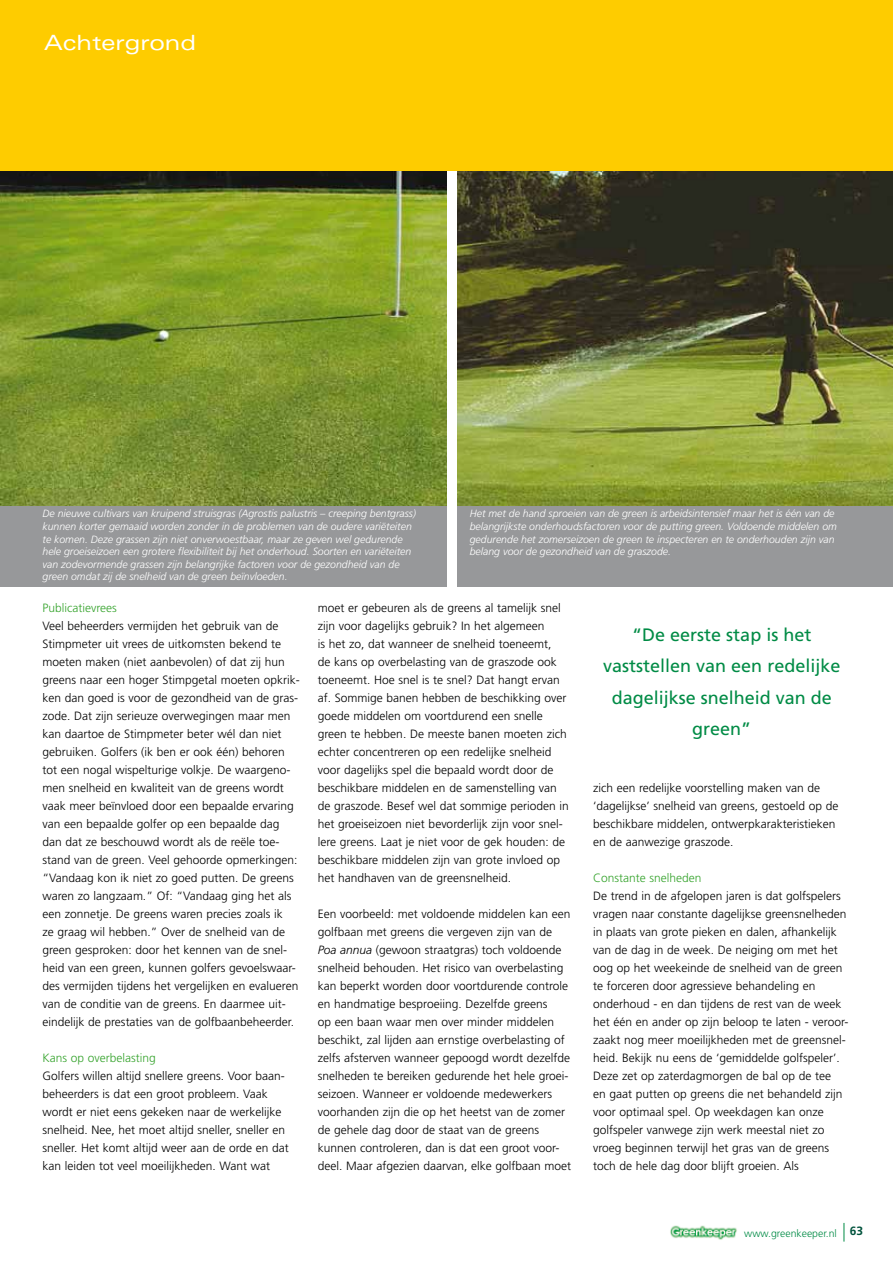
<style>
.page{position:relative;width:893px;height:1263px;background:#fff}
.page>*{position:absolute;margin:0;border:0;box-sizing:border-box;transform-origin:0 0}
.t1{font:expanded 21px "Univers";color:#fff}
.t2{font:18px/31.5px "Frutiger";color:#008b45;text-align:center}
.t3{font:300 12px/18px "Frutiger";color:#000}
.t4{font:300 12px "Frutiger";color:#35a32c}
.t5{font:italic 300 10.5px/12.6px "Frutiger";color:#fff}
.t6{font:300 10.5px "Frutiger";color:#008b45}
.s1{font-style:italic}
.s2{font-weight:700;font-size:12px;color:#00523c}
</style>
<div class="page">
<svg style="left:844px;top:1223px;width:1px;height:18px"></svg>
<img style="left:670px;top:1225px;width:67px;height:15px">
<img style="left:0;top:170px;width:446px;height:336px">
<img style="left:457px;top:170px;width:436px;height:336px">
<div style="left:0;top:0;width:893px;height:170px;background:#fecc00"></div>
<div style="left:0;top:506px;width:446px;height:81px;background:#97989a"></div>
<div style="left:457px;top:506px;width:436px;height:81px;background:#97989a"></div>
<h1 class="t1" style="left:44px;top:30px;width:154px">Achtergrond</h1>
<p class="t5" style="left:43px;top:507px;width:375px">De nieuwe cultivars van kruipend struisgras (Agrostis palustris – creeping bentgrass) kunnen korter gemaaid worden zonder in de problemen van de oudere variëteiten te komen. Deze grassen zijn niet onverwoestbaar, maar ze geven wel gedurende hele groeiseizoen een grotere flexibiliteit bij het onderhoud. Soorten en variëteiten van zodevormende grassen zijn belangrijke factoren voor de gezondheid van de green omdat zij de snelheid van de green beïnvloeden.</p>
<p class="t5" style="left:470px;top:507px;width:369px">Het met de hand sproeien van de green is arbeidsintensief maar het is één van de belangrijkste onderhoudsfactoren voor de putting green. Voldoende middelen om gedurende het zomerseizoen de green te inspecteren en te onderhouden zijn van belang voor de gezondheid van de graszode.</p>
<p class="t4" style="left:43px;top:601px;width:76px">Publicatievrees</p>
<p class="t3" style="left:43px;top:617px;width:259px">Veel beheerders vermijden het gebruik van de Stimpmeter uit vrees de uitkomsten bekend te moeten maken (niet aanbevolen) of dat zij hun greens naar een hoger Stimpgetal moeten opkrik&shy;ken dan goed is voor de gezondheid van de gras&shy;zode. Dat zijn serieuze overwegingen maar men kan daartoe de Stimpmeter beter wél dan niet gebruiken. Golfers (ik ben er ook één) behoren tot een nogal wispelturige volkje. De waargeno&shy;men snelheid en kwaliteit van de greens wordt vaak meer beïnvloed door een bepaalde ervaring van een bepaalde golfer op een bepaalde dag dan dat ze beschouwd wordt als de reële toe&shy;stand van de green. Veel gehoorde opmerkingen: “Vandaag kon ik niet zo goed putten. De greens waren zo langzaam.” Of: “Vandaag ging het als een zonnetje. De greens waren precies zoals ik<br>ze graag wil hebben.” Over de snelheid van de green gesproken: door het kennen van de snel&shy;heid van een green, kunnen golfers gevoelswaar&shy;des vermijden tijdens het vergelijken en evalueren van de conditie van de greens. En daarmee uit&shy;eindelijk de prestaties van de golfbaanbeheerder.</p>
<p class="t4" style="left:43px;top:1051px;width:115px">Kans op overbelasting</p>
<p class="t3" style="left:43px;top:1067px;width:248px">Golfers willen altijd snellere greens. Voor baan&shy;beheerders is dat een groot probleem. Vaak wordt er niet eens gekeken naar de werkelijke snelheid. Nee, het moet altijd sneller, sneller en sneller. Het komt altijd weer aan de orde en dat kan leiden tot veel moeilijkheden. Want wat</p>
<p class="t3" style="left:318px;top:599px;width:253px">moet er gebeuren als de greens al tamelijk snel zijn voor dagelijks gebruik? In het algemeen<br>is het zo, dat wanneer de snelheid toeneemt,<br>de kans op overbelasting van de graszode ook toeneemt. Hoe snel is te snel? Dat hangt ervan af. Sommige banen hebben de beschikking over goede middelen om voortdurend een snelle green te hebben. De meeste banen moeten zich echter concentreren op een redelijke snelheid voor dagelijks spel die bepaald wordt door de beschikbare middelen en de samenstelling van de graszode. Besef wel dat sommige perioden in het groeiseizoen niet bevorderlijk zijn voor snel&shy;lere greens. Laat je niet voor de gek houden: de beschikbare middelen zijn van grote invloed op het handhaven van de greensnelheid.</p>
<p class="t3" style="left:318px;top:905px;width:255px">Een voorbeeld: met voldoende middelen kan een golfbaan met greens die vergeven zijn van de <span class="s1">Poa annua</span> (gewoon straatgras) toch voldoende snelheid behouden. Het risico van overbelasting kan beperkt worden door voortdurende controle en handmatige besproeiing. Dezelfde greens<br>op een baan waar men over minder middelen beschikt, zal lijden aan ernstige overbelasting of zelfs afsterven wanneer gepoogd wordt dezelfde snelheden te bereiken gedurende het hele groei&shy;seizoen. Wanneer er voldoende medewerkers voorhanden zijn die op het heetst van de zomer de gehele dag door de staat van de greens kunnen controleren, dan is dat een groot voor&shy;deel. Maar afgezien daarvan, elke golfbaan moet</p>
<h2 class="t2" style="left:603px;top:619px;width:239px">“De eerste stap is het vaststellen van een redelijke dagelijkse snelheid van de green”</h2>
<p class="t3" style="left:593px;top:779px;width:247px">zich een redelijke voorstelling maken van de ‘dagelijkse’ snelheid van greens, gestoeld op de beschikbare middelen, ontwerpkarakteristieken en de aanwezige graszode.</p>
<p class="t4" style="left:593px;top:871px;width:110px">Constante snelheden</p>
<p class="t3" style="left:593px;top:887px;width:257px">De trend in de afgelopen jaren is dat golfspelers vragen naar constante dagelijkse greensnelheden in plaats van grote pieken en dalen, afhankelijk van de dag in de week. De neiging om met het oog op het weekeinde de snelheid van de green te forceren door agressieve behandeling en onderhoud - en dan tijdens de rest van de week het één en ander op zijn beloop te laten - veroor&shy;zaakt nog meer moeilijkheden met de greensnel&shy;heid. Bekijk nu eens de ‘gemiddelde golfspeler’.<br>Deze zet op zaterdagmorgen de bal op de tee<br>en gaat putten op greens die net behandeld zijn voor optimaal spel. Op weekdagen kan onze golfspeler vanwege zijn werk meestal niet zo vroeg beginnen terwijl het gras van de greens toch de hele dag door blijft groeien. Als</p>
<p class="t6" style="left:744px;top:1227px;width:121px">www.greenkeeper.nl <span class="s2">63</span></p>
</div>
